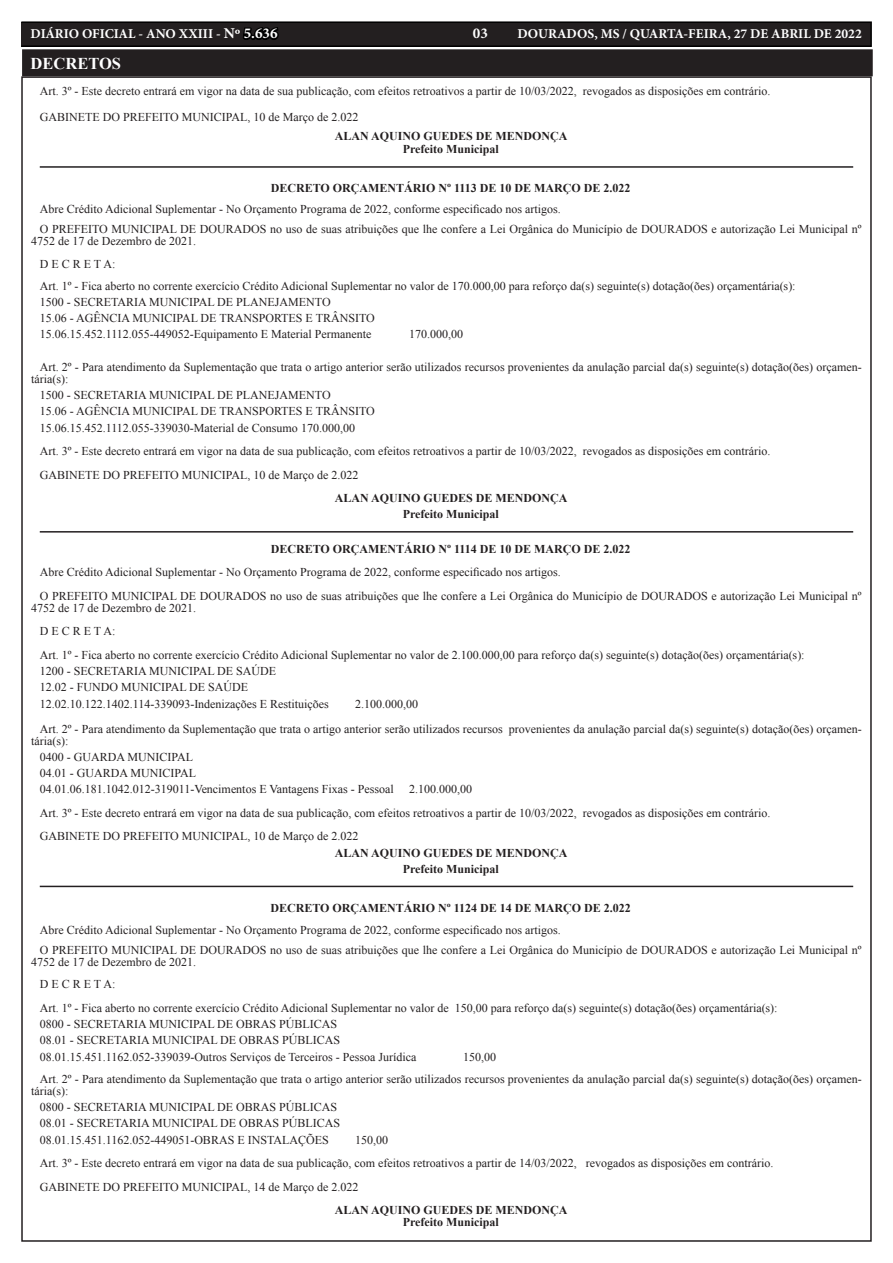
<style>
.page{position:relative;width:893px;height:1263px;background:#fff}
.page>*{position:absolute;margin:0;border:0;box-sizing:border-box;transform-origin:0 0}
.TEXTO{font:700 16.5px "Times New Roman";color:#fff}
.t1{font:700 15px "Minion Pro";color:#fff}
.t2{font:700 13.5px "Minion Pro";color:#fff}
.TEXTO-2{font:12px/12px "Times New Roman";color:#231f20}
.TEXTO-3{font:700 12px "Times New Roman";color:#231f20}
.s1{font-size:15px}
.s2{font-size:15px;color:#000}
</style>
<div class="page">
<div style="left:21px;top:22px;width:850px;height:24px;background:#231f20"></div>
<div style="left:21px;top:21px;width:851px;height:26px;border:2px solid #000"></div>
<hr style="left:40px;top:166px;width:813px;height:2px;background:#231f20">
<hr style="left:40px;top:531px;width:813px;height:2px;background:#231f20">
<hr style="left:40px;top:886px;width:813px;height:1px;background:#231f20">
<div style="left:24px;top:51px;width:847px;height:23px;background:#231f20"></div>
<div style="left:22px;top:49px;width:851px;height:27px;border:4px solid #231f20"></div>
<p class="t2" style="left:31px;top:25px;width:248px">DIÁRIO OFICIAL - ANO XXIII - <span class="s1">Nº</span> <span class="s2">5.636</span></p>
<p class="t1" style="left:473px;top:23px;width:17px">03</p>
<p class="t2" style="left:517px;top:25px;width:346px">DOURADOS, MS / QUARTA-FEIRA, 27 DE ABRIL DE 2022</p>
<p class="TEXTO" style="left:31px;top:52px;width:92px">DECRETOS</p>
<p class="TEXTO-2" style="left:40px;top:84px;width:732px">Art. 3º - Este decreto entrará em vigor na data de sua publicação, com efeitos retroativos a partir de 10/03/2022, revogados as disposições em contrário.</p>
<p class="TEXTO-2" style="left:40px;top:111px;width:320px">GABINETE DO PREFEITO MUNICIPAL, 10 de Março de 2.022</p>
<p class="TEXTO-3" style="left:335px;top:128px;width:234px">ALAN AQUINO GUEDES DE MENDONÇA</p>
<p class="TEXTO-3" style="left:403px;top:141px;width:98px">Prefeito Municipal</p>
<p class="TEXTO-3" style="left:271px;top:180px;width:361px">DECRETO ORÇAMENTÁRIO Nº 1113 DE 10 DE MARÇO DE 2.022</p>
<p class="TEXTO-2" style="left:40px;top:203px;width:522px">Abre Crédito Adicional Suplementar - No Orçamento Programa de 2022, conforme especificado nos artigos.</p>
<p class="TEXTO-2" style="left:31px;top:223px;width:832px;text-indent:9px">O PREFEITO MUNICIPAL DE DOURADOS no uso de suas atribuições que lhe confere a Lei Orgânica do Município de DOURADOS e autorização Lei Municipal nº<br>4752 de 17 de Dezembro de 2021.</p>
<p class="TEXTO-2" style="left:40px;top:257px;width:77px">D E C R E T A:</p>
<p class="TEXTO-2" style="left:40px;top:279px;width:757px">Art. 1º - Fica aberto no corrente exercício Crédito Adicional Suplementar no valor de 170.000,00 para reforço da(s) seguinte(s) dotação(ões) orçamentária(s):</p>
<p class="TEXTO-2" style="left:40px;top:296px;width:292px">1500 - SECRETARIA MUNICIPAL DE PLANEJAMENTO</p>
<p class="TEXTO-2" style="left:40px;top:312px;width:337px">15.06 - AGÊNCIA MUNICIPAL DE TRANSPORTES E TRÂNSITO</p>
<p class="TEXTO-2" style="left:40px;top:328px;width:333px">15.06.15.452.1112.055-449052-Equipamento E Material Permanente</p>
<p class="TEXTO-2" style="left:409px;top:328px;width:55px">170.000,00</p>
<p class="TEXTO-2" style="left:31px;top:361px;width:832px;text-indent:9px">Art. 2º - Para atendimento da Suplementação que trata o artigo anterior serão utilizados recursos provenientes da anulação parcial da(s) seguinte(s) dotação(ões) orçamen&shy;tária(s):</p>
<p class="TEXTO-2" style="left:40px;top:389px;width:292px">1500 - SECRETARIA MUNICIPAL DE PLANEJAMENTO</p>
<p class="TEXTO-2" style="left:40px;top:405px;width:337px">15.06 - AGÊNCIA MUNICIPAL DE TRANSPORTES E TRÂNSITO</p>
<p class="TEXTO-2" style="left:40px;top:421px;width:317px">15.06.15.452.1112.055-339030-Material de Consumo 170.000,00</p>
<p class="TEXTO-2" style="left:40px;top:445px;width:732px">Art. 3º - Este decreto entrará em vigor na data de sua publicação, com efeitos retroativos a partir de 10/03/2022, revogados as disposições em contrário.</p>
<p class="TEXTO-2" style="left:40px;top:468px;width:320px">GABINETE DO PREFEITO MUNICIPAL, 10 de Março de 2.022</p>
<p class="TEXTO-3" style="left:335px;top:490px;width:234px">ALAN AQUINO GUEDES DE MENDONÇA</p>
<p class="TEXTO-3" style="left:403px;top:506px;width:98px">Prefeito Municipal</p>
<p class="TEXTO-3" style="left:271px;top:540px;width:361px">DECRETO ORÇAMENTÁRIO Nº 1114 DE 10 DE MARÇO DE 2.022</p>
<p class="TEXTO-2" style="left:40px;top:566px;width:522px">Abre Crédito Adicional Suplementar - No Orçamento Programa de 2022, conforme especificado nos artigos.</p>
<p class="TEXTO-2" style="left:31px;top:590px;width:832px;text-indent:9px">O PREFEITO MUNICIPAL DE DOURADOS no uso de suas atribuições que lhe confere a Lei Orgânica do Município de DOURADOS e autorização Lei Municipal nº<br>4752 de 17 de Dezembro de 2021.</p>
<p class="TEXTO-2" style="left:40px;top:625px;width:77px">D E C R E T A:</p>
<p class="TEXTO-2" style="left:40px;top:649px;width:766px">Art. 1º - Fica aberto no corrente exercício Crédito Adicional Suplementar no valor de 2.100.000,00 para reforço da(s) seguinte(s) dotação(ões) orçamentária(s):</p>
<p class="TEXTO-2" style="left:40px;top:665px;width:238px">1200 - SECRETARIA MUNICIPAL DE SAÚDE</p>
<p class="TEXTO-2" style="left:40px;top:681px;width:210px">12.02 - FUNDO MUNICIPAL DE SAÚDE</p>
<p class="TEXTO-2" style="left:40px;top:697px;width:291px">12.02.10.122.1402.114-339093-Indenizações E Restituições</p>
<p class="TEXTO-2" style="left:355px;top:697px;width:64px">2.100.000,00</p>
<p class="TEXTO-2" style="left:31px;top:722px;width:832px;text-indent:9px">Art. 2º - Para atendimento da Suplementação que trata o artigo anterior serão utilizados recursos provenientes da anulação parcial da(s) seguinte(s) dotação(ões) orçamen&shy;tária(s):</p>
<p class="TEXTO-2" style="left:40px;top:751px;width:155px">0400 - GUARDA MUNICIPAL</p>
<p class="TEXTO-2" style="left:40px;top:767px;width:158px">04.01 - GUARDA MUNICIPAL</p>
<p class="TEXTO-2" style="left:40px;top:783px;width:355px">04.01.06.181.1042.012-319011-Vencimentos E Vantagens Fixas - Pessoal</p>
<p class="TEXTO-2" style="left:409px;top:783px;width:64px">2.100.000,00</p>
<p class="TEXTO-2" style="left:40px;top:807px;width:732px">Art. 3º - Este decreto entrará em vigor na data de sua publicação, com efeitos retroativos a partir de 10/03/2022, revogados as disposições em contrário.</p>
<p class="TEXTO-2" style="left:40px;top:830px;width:320px">GABINETE DO PREFEITO MUNICIPAL, 10 de Março de 2.022</p>
<p class="TEXTO-3" style="left:335px;top:844px;width:234px">ALAN AQUINO GUEDES DE MENDONÇA</p>
<p class="TEXTO-3" style="left:403px;top:860px;width:98px">Prefeito Municipal</p>
<p class="TEXTO-3" style="left:270px;top:900px;width:362px">DECRETO ORÇAMENTÁRIO Nº 1124 DE 14 DE MARÇO DE 2.022</p>
<p class="TEXTO-2" style="left:40px;top:924px;width:522px">Abre Crédito Adicional Suplementar - No Orçamento Programa de 2022, conforme especificado nos artigos.</p>
<p class="TEXTO-2" style="left:31px;top:944px;width:832px;text-indent:9px">O PREFEITO MUNICIPAL DE DOURADOS no uso de suas atribuições que lhe confere a Lei Orgânica do Município de DOURADOS e autorização Lei Municipal nº<br>4752 de 17 de Dezembro de 2021.</p>
<p class="TEXTO-2" style="left:40px;top:978px;width:77px">D E C R E T A:</p>
<p class="TEXTO-2" style="left:40px;top:1002px;width:739px">Art. 1º - Fica aberto no corrente exercício Crédito Adicional Suplementar no valor de 150,00 para reforço da(s) seguinte(s) dotação(ões) orçamentária(s):</p>
<p class="TEXTO-2" style="left:40px;top:1018px;width:299px">0800 - SECRETARIA MUNICIPAL DE OBRAS PÚBLICAS</p>
<p class="TEXTO-2" style="left:40px;top:1034px;width:302px">08.01 - SECRETARIA MUNICIPAL DE OBRAS PÚBLICAS</p>
<p class="TEXTO-2" style="left:40px;top:1050px;width:378px">08.01.15.451.1162.052-339039-Outros Serviços de Terceiros - Pessoa Jurídica</p>
<p class="TEXTO-2" style="left:463px;top:1050px;width:34px">150,00</p>
<p class="TEXTO-2" style="left:31px;top:1072px;width:832px;text-indent:9px">Art. 2º - Para atendimento da Suplementação que trata o artigo anterior serão utilizados recursos provenientes da anulação parcial da(s) seguinte(s) dotação(ões) orçamen&shy;tária(s):</p>
<p class="TEXTO-2" style="left:40px;top:1101px;width:299px">0800 - SECRETARIA MUNICIPAL DE OBRAS PÚBLICAS</p>
<p class="TEXTO-2" style="left:40px;top:1117px;width:302px">08.01 - SECRETARIA MUNICIPAL DE OBRAS PÚBLICAS</p>
<p class="TEXTO-2" style="left:40px;top:1133px;width:290px">08.01.15.451.1162.052-449051-OBRAS E INSTALAÇÕES</p>
<p class="TEXTO-2" style="left:355px;top:1133px;width:34px">150,00</p>
<p class="TEXTO-2" style="left:40px;top:1157px;width:735px">Art. 3º - Este decreto entrará em vigor na data de sua publicação, com efeitos retroativos a partir de 14/03/2022, revogados as disposições em contrário.</p>
<p class="TEXTO-2" style="left:40px;top:1180px;width:320px">GABINETE DO PREFEITO MUNICIPAL, 14 de Março de 2.022</p>
<p class="TEXTO-3" style="left:335px;top:1202px;width:234px">ALAN AQUINO GUEDES DE MENDONÇA</p>
<p class="TEXTO-3" style="left:403px;top:1213px;width:98px">Prefeito Municipal</p>
</div>
